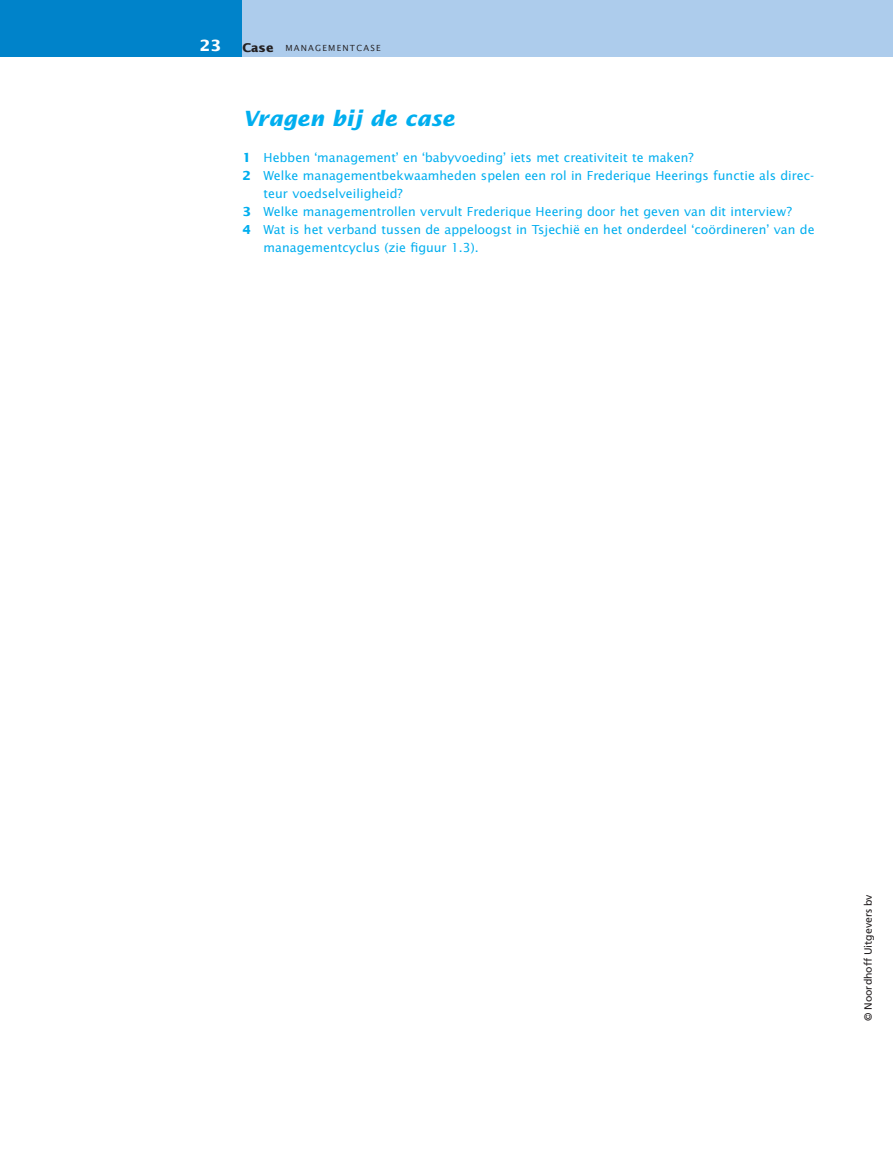
<style>
.page{position:relative;width:893px;height:1149px;background:#fff}
.page>*{position:absolute;margin:0;border:0;box-sizing:border-box;transform-origin:0 0}
.t1{font:italic 700 21px "Lucida Sans";color:#00aeef}
.t2{font:700 15.45px "Lucida Sans";color:#fff}
.t3{font:12.45px "Lucida Sans";color:#00aeef}
.t4{font:10.5px "Frutiger";color:#231f20}
.t5{font:8.4px "Lucida Sans";letter-spacing:.145em;color:#231f20}
.s1{font-weight:700;font-size:12px}
.s2{font-weight:700}
</style>
<div class="page">
<div style="left:0;top:0;width:242px;height:56px;background:#0083ca"></div>
<div style="left:242px;top:0;width:651px;height:56px;background:#adccec"></div>
<p class="t2" style="left:200px;top:40px;width:23px">23</p>
<p class="t5" style="left:242px;top:45px;width:140px"><span class="s1">Case</span> MANAGEMENTCASE</p>
<h1 class="t1" style="left:242px;top:110px;width:214px">Vragen bij de case</h1>
<p class="t3" style="left:242px;top:152px;width:453px"><span class="s2">1</span> Hebben ‘management’ en ‘babyvoeding’ iets met creativiteit te maken?</p>
<p class="t3" style="left:242px;top:170px;width:573px"><span class="s2">2</span> Welke managementbekwaamheden spelen een rol in Frederique Heerings functie als direc-</p>
<p class="t3" style="left:264px;top:188px;width:141px">teur voedselveiligheid?</p>
<p class="t3" style="left:242px;top:206px;width:551px"><span class="s2">3</span> Welke managementrollen vervult Frederique Heering door het geven van dit interview?</p>
<p class="t3" style="left:242px;top:224px;width:574px"><span class="s2">4</span> Wat is het verband tussen de appeloogst in Tsjechië en het onderdeel ‘coördineren’ van de</p>
<p class="t3" style="left:264px;top:242px;width:217px">managementcyclus (zie figuur 1.3).</p>
<p class="t4" style="left:864px;top:1020px;width:128px;rotate:-90deg">© Noordhoff Uitgevers bv</p>
</div>
